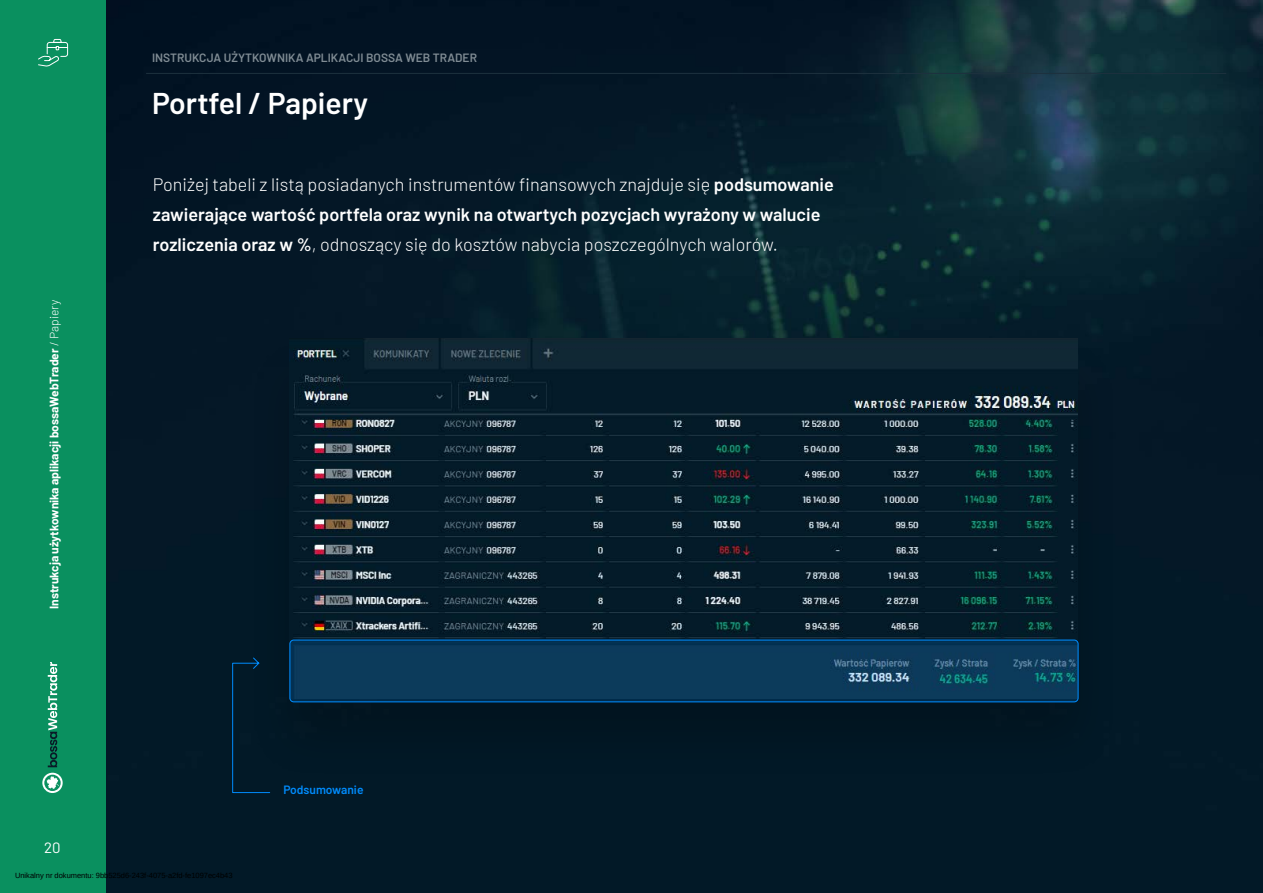
<style>
.page{position:relative;width:1263px;height:893px;background:#fff}
.page>*{position:absolute;margin:0;border:0;box-sizing:border-box;transform-origin:0 0}
.t1{font:600 30px "Barlow";color:#fff}
.t2{font:300 18px/30px "Barlow";color:#fff}
.t3{font:15px "Barlow";color:#fff}
.t4{font:700 12px "Barlow";color:#fff}
.t5{font:600 12px "Barlow";color:#808c94}
.t6{font:600 12px "Barlow";color:#008bfc}
.t7{font:7.5px "Liberation Sans";color:#000}
.s1{font-weight:300}
.s2{font-weight:600}
</style>
<div class="page">
<img style="left:105px;top:0;width:1158px;height:893px">
<div style="left:0;top:0;width:105px;height:893px;background:#0a905f"></div>
<svg style="left:42px;top:773px;width:21px;height:20px"></svg>
<svg style="left:48px;top:662px;width:9px;height:105px"></svg>
<hr style="left:146px;top:73px;width:1080px;height:1px;background:#1d313e">
<div style="left:247px;top:334px;width:873px;height:446px;background:#011725"></div>
<img style="left:290px;top:338px;width:787px;height:304px">
<svg style="left:290px;top:640px;width:788px;height:62px;background:#0d3c5c"></svg>
<div style="left:290px;top:640px;width:788px;height:62px;border:1px solid #008bfc;border-radius:4px"></div>
<svg style="left:232px;top:657px;width:38px;height:136px"></svg>
<svg style="left:38px;top:39px;width:31px;height:28px"></svg>
<p class="t5" style="left:152px;top:49px;width:326px">INSTRUKCJA UŻYTKOWNIKA APLIKACJI BOSSA WEB TRADER</p>
<h1 class="t1" style="left:152px;top:81px;width:218px">Portfel / Papiery</h1>
<p class="t4" style="left:45px;top:609px;width:311px;rotate:-90deg">Instrukcja użytkownika aplikacji bossaWebTrader <span class="s1">/ Papiery</span></p>
<p class="t3" style="left:44px;top:837px;width:18px">20</p>
<p class="t2" style="left:153px;top:168px;width:683px">Poniżej tabeli z listą posiadanych instrumentów finansowych znajduje się <span class="s2">podsumowanie zawierające wartość portfela oraz wynik na otwartych pozycjach wyrażony w walucie rozliczenia oraz w %</span>, odnoszący się do kosztów nabycia poszczególnych walorów.</p>
<p class="t6" style="left:283px;top:780px;width:82px">Podsumowanie</p>
<p class="t7" style="left:15px;top:871px;width:219px">Unikalny nr dokumentu: 9bb525d6-243f-4075-a2fd-fe1097ec4b43</p>
</div>
